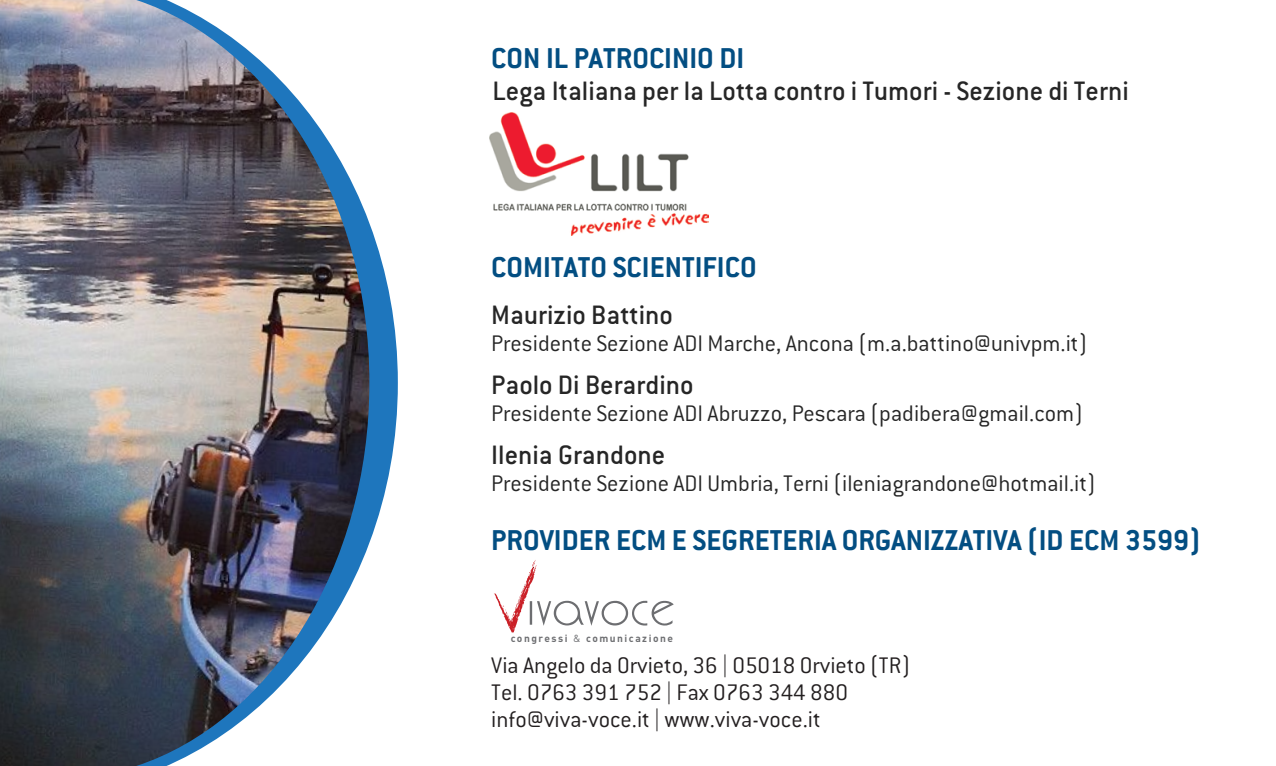
<style>
.page{position:relative;width:1276px;height:766px;background:#fff}
.page>*{position:absolute;margin:0;border:0;box-sizing:border-box;transform-origin:0 0}
.t1{font:700 31.5px "Conduit ITC";color:#034e82}
.t2{font:500 29.25px "Conduit ITC";color:#262626}
.t3{font:300 24.75px "Conduit ITC";color:#262626}
.t4{font:300 24.75px/27px "Conduit ITC";color:#231f20}
.t5{font:700 10.12px "DIN";letter-spacing:.15em;color:#6d6e71}
.s1{font-weight:400}
.s2{font-family:"Lato"}
</style>
<div class="page">
<svg style="left:369px;top:222px;width:29px;height:322px;fill:#1e76bd"></svg>
<img style="left:0;top:0;width:369px;height:765px">
<svg style="left:494px;top:560px;width:180px;height:72px"></svg>
<img style="left:489px;top:113px;width:219px;height:123px">
<p class="t1" style="left:491px;top:40px;width:255px">CON IL PATROCINIO DI</p>
<p class="t2" style="left:492px;top:74px;width:638px">Lega Italiana per la Lotta contro i Tumori - Sezione di Terni</p>
<p class="t1" style="left:491px;top:248px;width:267px">COMITATO SCIENTIFICO</p>
<p class="t2" style="left:491px;top:298px;width:183px">Maurizio Battino</p>
<p class="t3" style="left:491px;top:330px;width:597px">Presidente Sezione ADI Marche, Ancona (m.a.battino@univpm.it)</p>
<p class="t2" style="left:491px;top:368px;width:204px">Paolo Di Berardino</p>
<p class="t3" style="left:491px;top:400px;width:593px">Presidente Sezione ADI Abruzzo, Pescara (padibera@gmail.com)</p>
<p class="t2" style="left:491px;top:438px;width:176px">Ilenia Grandone</p>
<p class="t3" style="left:491px;top:469px;width:606px">Presidente Sezione ADI Umbria, Terni (ileniagrandone@hotmail.it)</p>
<p class="t1" style="left:491px;top:522px;width:711px">PROVIDER ECM E SEGRETERIA ORGANIZZATIVA (ID ECM 3599)</p>
<p class="t5" style="left:511px;top:631px;width:164px">congressi <span class="s1">&amp;</span> comunicazione</p>
<p class="t4" style="left:491px;top:651px;width:420px">Via Angelo da Orvieto, 36 <span class="s2">|</span> 05018 Orvieto (TR)<br>Tel. 0763 391 752 <span class="s2">|</span> Fax 0763 344 880 info@viva-voce.it <span class="s2">|</span> www.viva-voce.it</p>
</div>
